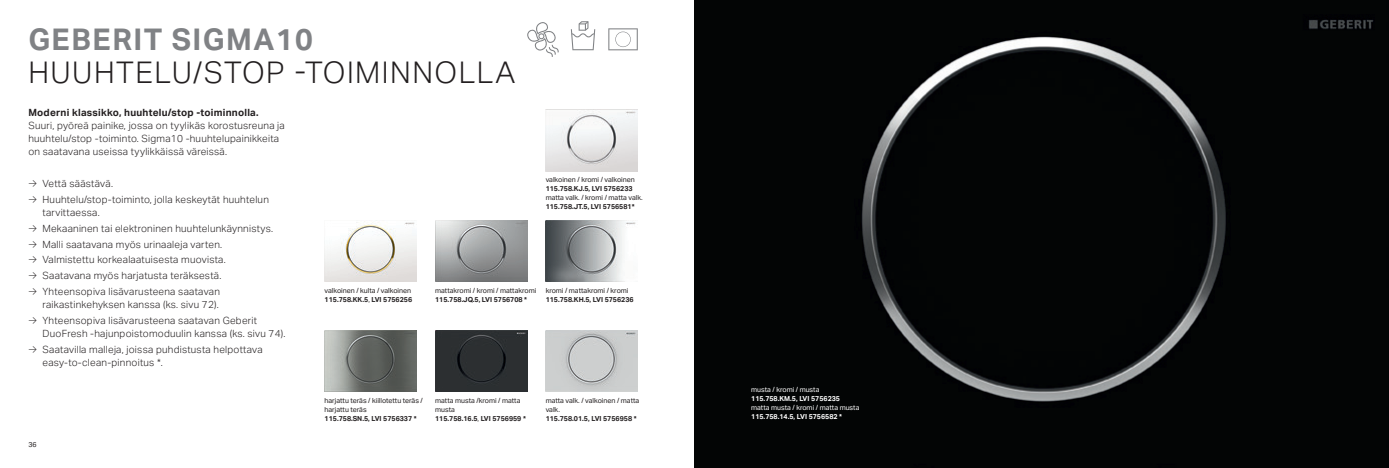
<style>
.page{position:relative;width:1389px;height:468px;background:#fff}
.page>*{position:absolute;margin:0;border:0;box-sizing:border-box;transform-origin:0 0}
.t1{font:300 30px "Aktiv Grotesk Geberit";letter-spacing:.05em;color:#231f20}
.t2{font:700 30px "Aktiv Grotesk Geberit";letter-spacing:.05em;color:#808285}
.t3{font:300 10px/13px "Aktiv Grotesk Geberit";letter-spacing:.025em;color:#231f20}
.t4{font:700 10px "Aktiv Grotesk Geberit";letter-spacing:.025em;color:#231f20}
.t5{font:7px/9px "Aktiv Grotesk Geberit";color:#231f20}
.t6{font:700 7px "Aktiv Grotesk Geberit";color:#231f20}
.t7{font:700 7px "Aktiv Grotesk Geberit";color:#fff}
.t8{font:7px "Aktiv Grotesk Geberit";color:#fff}
.s1{font-weight:700}
</style>
<div class="page">
<div style="left:695px;top:0;width:694px;height:468px;background:#030505"></div>
<img style="left:325px;top:220px;width:92px;height:61px">
<img style="left:546px;top:110px;width:92px;height:61px">
<img style="left:325px;top:330px;width:92px;height:61px">
<img style="left:546px;top:220px;width:90px;height:61px">
<img style="left:435px;top:220px;width:92px;height:61px">
<svg style="left:527px;top:22px;width:32px;height:35px"></svg>
<svg style="left:571px;top:21px;width:24px;height:29px"></svg>
<svg style="left:608px;top:28px;width:30px;height:22px"></svg>
<div style="left:435px;top:330px;width:92px;height:61px;background:#2c2f31"></div>
<img style="left:546px;top:330px;width:92px;height:61px">
<h1 class="t2" style="left:28px;top:21px;width:286px">GEBERIT SIGMA10</h1>
<h1 class="t1" style="left:28px;top:56px;width:488px">HUUHTELU/STOP -TOIMINNOLLA</h1>
<p class="t4" style="left:28px;top:107px;width:232px">Moderni klassikko, huuhtelu/stop -toiminnolla.</p>
<p class="t3" style="left:28px;top:119px;width:258px">Suuri, pyöreä painike, jossa on tyylikäs korostusreuna ja huuhtelu/stop -toiminto. Sigma10 -huuhtelupainikkeita on saatavana useissa tyylikkäissä väreissä.</p>
<p class="t3" style="left:28px;top:177px;width:86px">→ Vettä säästävä.</p>
<p class="t3" style="left:43px;top:193px;width:228px;text-indent:-14px">→ Huuhtelu/stop-toiminto, jolla keskeytät huuhtelun tarvittaessa.</p>
<p class="t3" style="left:28px;top:222px;width:246px">→ Mekaaninen tai elektroninen huuhtelunkäynnistys.</p>
<p class="t3" style="left:28px;top:237px;width:195px">→ Malli saatavana myös urinaaleja varten.</p>
<p class="t3" style="left:28px;top:253px;width:199px">→ Valmistettu korkealaatuisesta muovista.</p>
<p class="t3" style="left:28px;top:269px;width:195px">→ Saatavana myös harjatusta teräksestä.</p>
<p class="t3" style="left:28px;top:285px;width:193px;text-align:right">→ Yhteensopiva lisävarusteena saatavan raikastinkehyksen kanssa (ks. sivu 72).</p>
<p class="t3" style="left:43px;top:314px;width:244px;text-indent:-14px">→ Yhteensopiva lisävarusteena saatavan Geberit<br>DuoFresh -hajunpoistomoduulin kanssa (ks. sivu 74).</p>
<p class="t3" style="left:43px;top:343px;width:222px;text-indent:-14px">→ Saatavilla malleja, joissa puhdistusta helpottava easy-to-clean-pinnoitus *.</p>
<p class="t5" style="left:546px;top:175px;width:91px">valkoinen / kromi / valkoinen</p>
<p class="t6" style="left:546px;top:185px;width:89px">115.758.KJ.5, LVI 5756233</p>
<p class="t5" style="left:546px;top:193px;width:99px">matta valk. / kromi / matta valk.</p>
<p class="t6" style="left:546px;top:203px;width:90px">115.758.JT.5, LVI 5756581*</p>
<p class="t5" style="left:325px;top:285px;width:89px">valkoinen / kulta / valkoinen<br><span class="s1">115.758.KK.5</span>, <span class="s1">LVI 5756256</span></p>
<p class="t5" style="left:435px;top:285px;width:103px">mattakromi / kromi / mattakromi</p>
<p class="t6" style="left:435px;top:295px;width:94px">115.758.JQ.5, LVI 5756708 *</p>
<p class="t5" style="left:546px;top:285px;width:84px">kromi / mattakromi / kromi</p>
<p class="t6" style="left:546px;top:295px;width:90px">115.758.KH.5, LVI 5756236</p>
<p class="t5" style="left:28px;top:439px;width:10px">36</p>
<p class="t5" style="left:325px;top:395px;width:100px">harjattu teräs / kiillotettu teräs / harjattu teräs</p>
<p class="t6" style="left:325px;top:414px;width:94px">115.758.SN.5, LVI 5756337 *</p>
<p class="t5" style="left:435px;top:395px;width:92px">matta musta /kromi / matta musta<br><span class="s1">115.758.16.5</span>, <span class="s1">LVI 5756959 *</span></p>
<p class="t5" style="left:546px;top:395px;width:95px">matta valk. / valkoinen / matta valk.</p>
<p class="t6" style="left:546px;top:414px;width:92px">115.758.01.5, LVI 5756958 *</p>
<p class="t8" style="left:751px;top:385px;width:70px">musta / kromi / musta</p>
<p class="t7" style="left:751px;top:394px;width:90px">115.758.KM.5, LVI 5756235</p>
<p class="t8" style="left:751px;top:403px;width:110px">matta musta / kromi / matta musta</p>
<p class="t7" style="left:751px;top:412px;width:92px">115.758.14.5, LVI 5756582 *</p>
</div>
